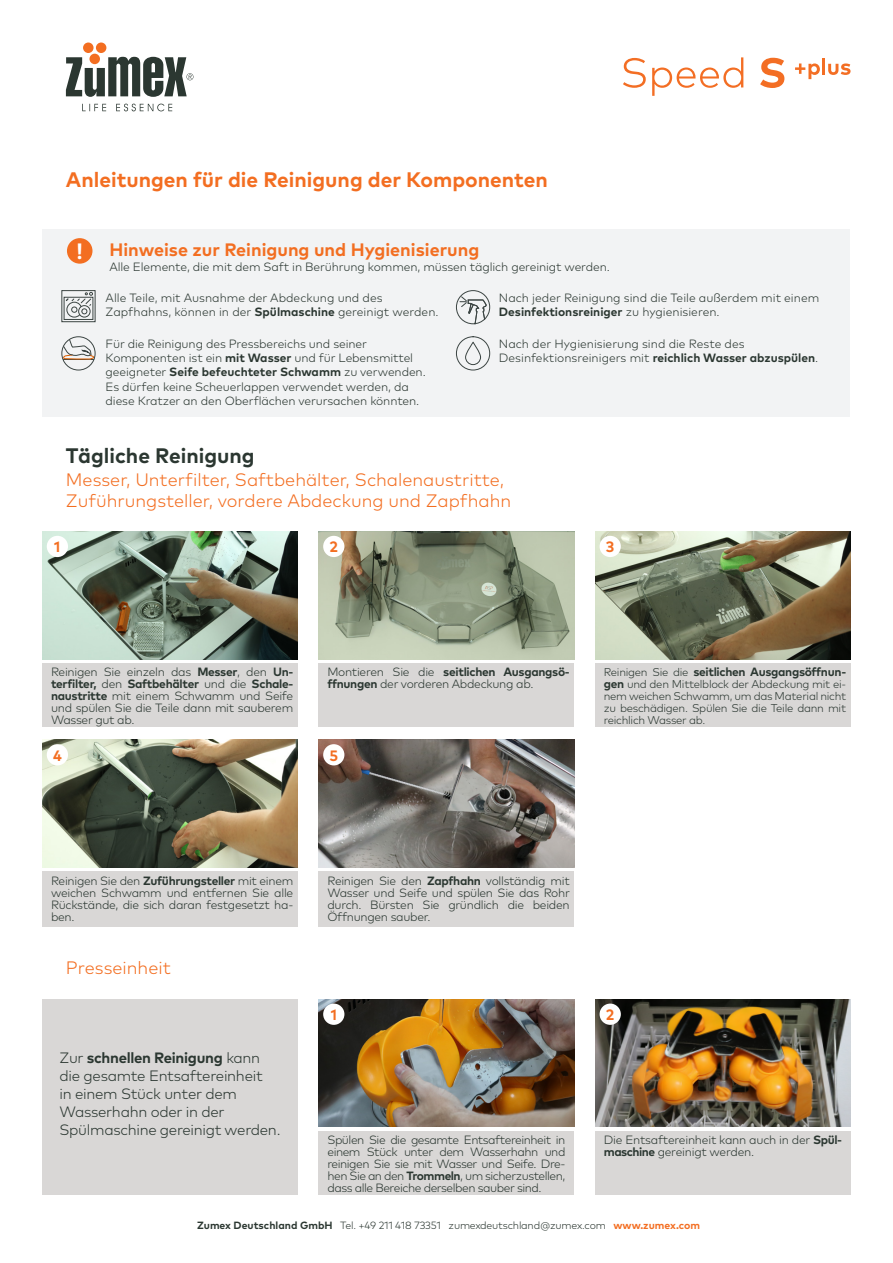
<style>
.page{position:relative;width:893px;height:1263px;background:#fff}
.page>*{position:absolute;margin:0;border:0;box-sizing:border-box;transform-origin:0 0}
.t1{font:700 23.1px "Vista Sans";color:#fff}
.t2{font:700 21px "Mark Pro";color:#f36e21}
.t3{font:700 21px "Mark Pro";color:#2b3731}
.t4{font:300 18px/21.6px "Mark Pro";color:#f36e21}
.t5{font:700 18px "Mark Pro";color:#f36e21}
.t6{font:300 15px/18px "Mark Pro";letter-spacing:-.02em;color:#2b3731}
.t7{font:700 15px "Mark Pro";color:#f36e21}
.t8{font:300 12px/12px "Mark Pro";letter-spacing:-.01em;color:#2b3731}
.t9{font:700 12px "Mark Pro";letter-spacing:-.025em;color:#2b3731}
.t10{font:300 11.25px/12px "Mark Pro";letter-spacing:-.025em;color:#2b3731;text-align:justify}
.t11{font:300 10.5px "Mark Pro";letter-spacing:-.02em;color:#2b3731}
.s1{font-weight:700}
.s2{font-weight:300;font-size:11.25px}
.s3{font-weight:700;font-size:12px}
.s4{font-weight:700;color:#f36e21}
</style>
<div class="page">
<div style="left:43px;top:663px;width:255px;height:64px;background:#d9d7d6"></div>
<div style="left:319px;top:663px;width:255px;height:64px;background:#d9d7d6"></div>
<div style="left:595px;top:663px;width:255px;height:64px;background:#d9d7d6"></div>
<div style="left:595px;top:1131px;width:255px;height:64px;background:#d9d7d6"></div>
<div style="left:319px;top:1131px;width:255px;height:64px;background:#d9d7d6"></div>
<div style="left:43px;top:999px;width:255px;height:196px;background:#d9d7d6"></div>
<div style="left:43px;top:872px;width:255px;height:55px;background:#d9d7d6"></div>
<div style="left:319px;top:872px;width:255px;height:55px;background:#d9d7d6"></div>
<svg style="left:66px;top:43px;width:127px;height:68px"></svg>
<svg style="left:623px;top:58px;width:23px;height:30px"></svg>
<svg style="left:652px;top:57px;width:91px;height:39px"></svg>
<svg style="left:760px;top:58px;width:24px;height:30px"></svg>
<svg style="left:795px;top:63px;width:25px;height:16px"></svg>
<hr style="left:822px;top:58px;width:3px;height:17px;background:#f36e24">
<svg style="left:828px;top:63px;width:22px;height:12px"></svg>
<div style="left:43px;top:230px;width:807px;height:187px;background:#f2f3f4"></div>
<div style="left:67px;top:238px;width:25px;height:26px;background:#f36e21;border-radius:50%"></div>
<svg style="left:61px;top:290px;width:35px;height:32px"></svg>
<svg style="left:456px;top:290px;width:34px;height:35px"></svg>
<svg style="left:63px;top:337px;width:32px;height:23px"></svg>
<div style="left:61px;top:336px;width:34px;height:34px;border:1px solid #3c4543;border-radius:50%"></div>
<div style="left:456px;top:336px;width:34px;height:34px;border:1px solid #3c4543;border-radius:50%"></div>
<div style="left:465px;top:342px;width:16px;height:23px;border:1px solid #3c4543;border-radius:7px"></div>
<img style="left:43px;top:531px;width:255px;height:128px">
<img style="left:319px;top:531px;width:255px;height:128px">
<img style="left:595px;top:531px;width:255px;height:128px">
<img style="left:43px;top:740px;width:255px;height:127px">
<img style="left:319px;top:740px;width:255px;height:127px">
<img style="left:319px;top:999px;width:255px;height:128px">
<img style="left:595px;top:999px;width:255px;height:128px">
<div style="left:47px;top:536px;width:21px;height:21px;background:#fff;border-radius:50%"></div>
<div style="left:323px;top:536px;width:21px;height:21px;background:#fff;border-radius:50%"></div>
<div style="left:600px;top:536px;width:21px;height:21px;background:#fff;border-radius:50%"></div>
<div style="left:323px;top:1003px;width:21px;height:22px;background:#fff;border-radius:50%"></div>
<div style="left:600px;top:1003px;width:21px;height:22px;background:#fff;border-radius:50%"></div>
<div style="left:47px;top:744px;width:21px;height:21px;background:#fff;border-radius:50%"></div>
<div style="left:323px;top:744px;width:21px;height:21px;background:#fff;border-radius:50%"></div>
<p class="t2" style="left:66px;top:163px;width:484px">Anleitungen für die Reinigung der Komponenten</p>
<h1 class="t1" style="left:77px;top:239px;width:7px">!</h1>
<p class="t5" style="left:109px;top:236px;width:371px">Hinweise zur Reinigung und Hygienisierung</p>
<p class="t8" style="left:109px;top:260px;width:502px">Alle Elemente, die mit dem Saft in Berührung kommen, müssen täglich gereinigt werden.</p>
<p class="t8" style="left:106px;top:289px;width:335px;line-height:14.4px">Alle Teile, mit Ausnahme der Abdeckung und des<br>Zapfhahns, können in der <span class="s1">Spülmaschine</span> gereinigt werden.</p>
<p class="t8" style="left:106px;top:335px;width:322px;line-height:14.4px">Für die Reinigung des Pressbereichs und seiner Komponenten ist ein <span class="s1">mit Wasser</span> und für Lebensmittel geeigneter <span class="s1">Seife befeuchteter Schwamm</span> zu verwenden.<br>Es dürfen keine Scheuerlappen verwendet werden, da diese Kratzer an den Oberflächen verursachen könnten.</p>
<p class="t8" style="left:499px;top:289px;width:322px;line-height:14.4px">Nach jeder Reinigung sind die Teile außerdem mit einem<br><span class="s1">Desinfektionsreiniger</span> zu hygienisieren.</p>
<p class="t8" style="left:499px;top:335px;width:321px;line-height:14.4px">Nach der Hygienisierung sind die Reste des<br>Desinfektionsreinigers mit <span class="s1">reichlich Wasser abzuspülen</span>.</p>
<p class="t3" style="left:66px;top:440px;width:190px">Tägliche Reinigung</p>
<p class="t4" style="left:66px;top:467px;width:447px">Messer, Unterfilter, Saftbehälter, Schalenaustritte,<br>Zuführungsteller, vordere Abdeckung und Zapfhahn</p>
<p class="t7" style="left:54px;top:536px;width:8px">1</p>
<p class="t7" style="left:330px;top:536px;width:10px">2</p>
<p class="t7" style="left:606px;top:536px;width:10px">3</p>
<p class="t8" style="left:51px;top:665px;width:244px;text-align:justify">Reinigen Sie einzeln das <span class="s1">Messer</span>, den <span class="s1">Un&shy;terfilter,</span> den <span class="s1">Saftbehälter</span> und die <span class="s1">Schale&shy;naustritte</span> mit einem Schwamm und Seife und spülen Sie die Teile dann mit sauberem Wasser gut ab.</p>
<p class="t8" style="left:327px;top:665px;width:244px">Montieren Sie die <span class="s1">seitlichen Ausgangsö&shy;ffnungen</span> der vorderen Abdeckung ab.</p>
<p class="t7" style="left:53px;top:744px;width:10px">4</p>
<p class="t7" style="left:329px;top:744px;width:10px">5</p>
<p class="t9" style="left:604px;top:662px;width:244px"><span class="s2">Reinigen Sie die</span> seitlichen Ausgangsöffnun-</p>
<p class="t10" style="left:604px;top:677px;width:244px"><span class="s3">gen</span> und den Mittelblock der Abdeckung mit ei&shy;nem weichen Schwamm, um das Material nicht zu beschädigen. Spülen Sie die Teile dann mit reichlich Wasser ab.</p>
<p class="t8" style="left:51px;top:873px;width:244px;text-align:justify">Reinigen Sie den <span class="s1">Zuführungsteller</span> mit einem weichen Schwamm und entfernen Sie alle Rückstände, die sich daran festgesetzt ha&shy;ben.</p>
<p class="t8" style="left:327px;top:873px;width:244px;text-align:justify">Reinigen Sie den <span class="s1">Zapfhahn</span> vollständig mit Wasser und Seife und spülen Sie das Rohr durch. Bürsten Sie gründlich die beiden Öffnungen sauber.</p>
<p class="t4" style="left:66px;top:955px;width:106px">Presseinheit</p>
<p class="t6" style="left:60px;top:1048px;width:223px">Zur <span class="s1">schnellen Reinigung</span> kann die gesamte Entsaftereinheit<br>in einem Stück unter dem<br>Wasserhahn oder in der<br>Spülmaschine gereinigt werden.</p>
<p class="t7" style="left:331px;top:1003px;width:8px">1</p>
<p class="t7" style="left:606px;top:1003px;width:10px">2</p>
<p class="t8" style="left:327px;top:1133px;width:240px;text-align:justify">Spülen Sie die gesamte Entsaftereinheit in einem Stück unter dem Wasserhahn und reinigen Sie sie mit Wasser und Seife. Dre&shy;hen Sie an den <span class="s1">Trommeln</span>, um sicherzustellen, dass alle Bereiche derselben sauber sind.</p>
<p class="t8" style="left:604px;top:1133px;width:240px">Die Entsaftereinheit kann auch in der <span class="s1">Spül&shy;maschine</span> gereinigt werden.</p>
<p class="t11" style="left:197px;top:1217px;width:504px"><span class="s1">Zumex Deutschland GmbH</span> Tel. +49 211 418 73351 zumexdeutschland@zumex.com <span class="s4">www.zumex.com</span></p>
</div>
